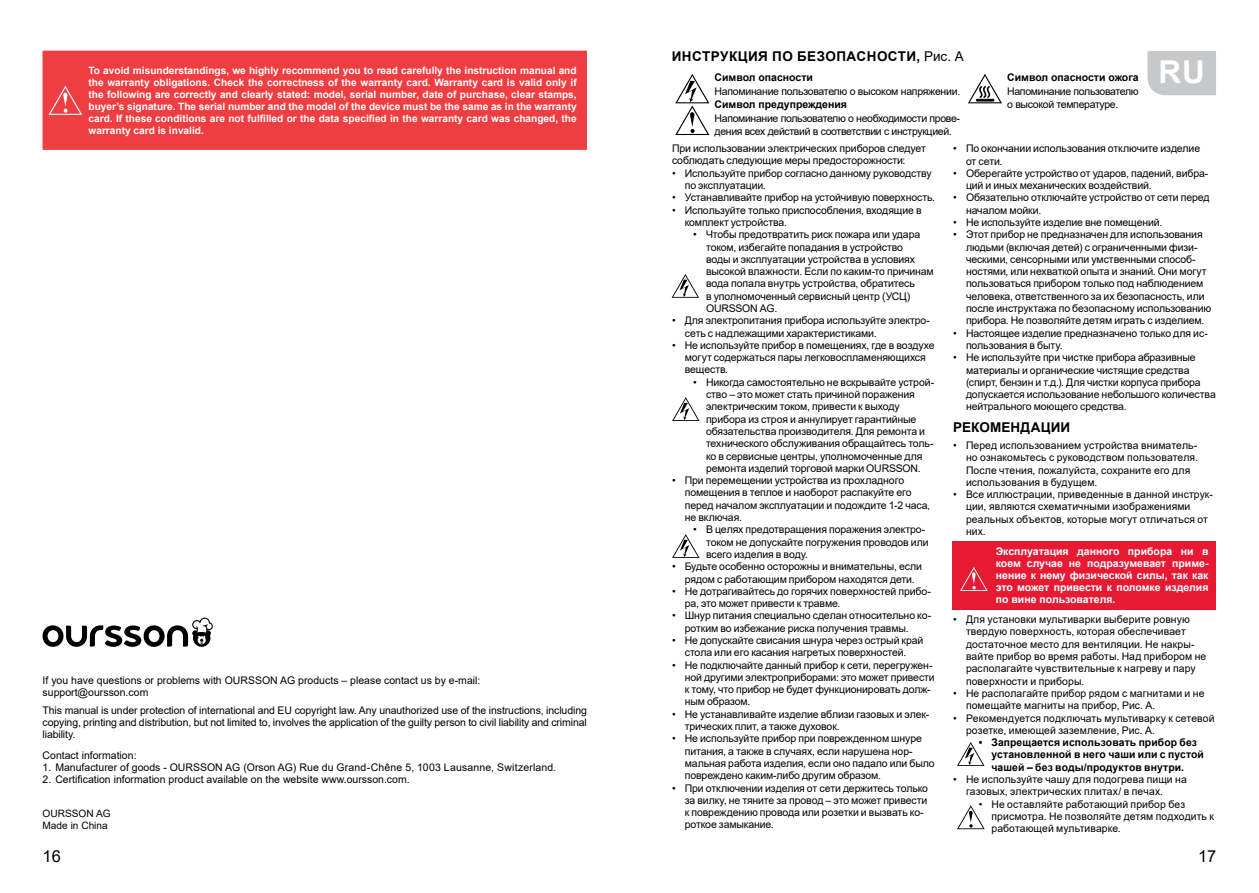
<style>
.page{position:relative;width:1259px;height:893px;background:#fff}
.page>*{position:absolute;margin:0;border:0;box-sizing:border-box;transform-origin:0 0}
.t1{font:700 31.5px "Arial";color:#fff}
.t2{font:16.5px "Arial";color:#000}
.t3{font:700 13.5px "Arial";letter-spacing:.035em;color:#000}
.t4{font:700 13.5px "Arial";letter-spacing:.01em;color:#000}
.t5{font:10.5px/12.3px "Arial";letter-spacing:-.01em;color:#000}
.t6{font:10.5px/12.3px "Arial";letter-spacing:.01em;color:#000}
.t7{font:700 10.5px/12.3px "Arial";letter-spacing:.005em;color:#000}
.t8{font:700 10.5px/12px "Arial";color:#fff;text-align:justify}
.t9{font:10.5px/13.5px "Arial";letter-spacing:-.03em;color:#000}
.t10{font:700 10.2px/12px "Arial";color:#fff;text-align:justify}
.t11{font:10.2px/12px "Arial";color:#000}
.s1{font-weight:400}
</style>
<div class="page">
<svg style="left:43px;top:618px;width:170px;height:29px"></svg>
<svg style="left:957px;top:805px;width:27px;height:24px"></svg>
<div style="left:1147px;top:51px;width:69px;height:44px;background:#c7c8ca"></div>
<svg style="left:672px;top:397px;width:27px;height:24px"></svg>
<svg style="left:671px;top:274px;width:28px;height:24px"></svg>
<svg style="left:672px;top:534px;width:27px;height:24px"></svg>
<svg style="left:957px;top:742px;width:27px;height:24px"></svg>
<div style="left:952px;top:541px;width:264px;height:69px;background:#e71a33"></div>
<svg style="left:960px;top:567px;width:27px;height:24px"></svg>
<svg style="left:675px;top:74px;width:34px;height:61px"></svg>
<svg style="left:968px;top:74px;width:34px;height:29px"></svg>
<div style="left:43px;top:51px;width:544px;height:99px;background:#ef3e42"></div>
<svg style="left:49px;top:86px;width:33px;height:29px"></svg>
<p class="t10" style="left:88px;top:64px;width:490px">To avoid misunderstandings, we highly recommend you to read carefully the instruction manual and the warranty obligations. Check the correctness of the warranty card. Warranty card is valid only if the following are correctly and clearly stated: model, serial number, date of purchase, clear stamps, buyer’s signature. The serial number and the model of the device must be the same as in the warranty card. If these conditions are not fulfilled or the data specified in the warranty card was changed, the warranty card is invalid.</p>
<p class="t5" style="left:43px;top:674px;width:439px">If you have questions or problems with OURSSON AG products – please contact us by e-mail: support@oursson.com</p>
<p class="t5" style="left:43px;top:704px;width:546px;text-align:justify">This manual is under protection of international and EU copyright law. Any unauthorized use of the instructions, including copying, printing and distribution, but not limited to, involves the application of the guilty person to civil liability and criminal liability.</p>
<p class="t5" style="left:43px;top:749px;width:95px">Contact information:</p>
<p class="t5" style="left:43px;top:761px;width:515px">1. Manufacturer of goods - OURSSON AG (Orson AG) Rue du Grand-Chêne 5, 1003 Lausanne, Switzerland.</p>
<p class="t5" style="left:43px;top:773px;width:369px">2. Certification information product available on the website www.oursson.com.</p>
<p class="t11" style="left:43px;top:807px;width:70px">OURSSON AG<br>Made in China</p>
<p class="t3" style="left:672px;top:47px;width:293px">ИНСТРУКЦИЯ ПО БЕЗОПАСНОСТИ, <span class="s1">Рис. А</span></p>
<p class="t7" style="left:714px;top:71px;width:100px">Символ опасности</p>
<p class="t5" style="left:714px;top:85px;width:247px">Напоминание пользователю о высоком напряжении.</p>
<p class="t7" style="left:714px;top:98px;width:134px">Символ предупреждения</p>
<p class="t9" style="left:714px;top:111px;width:247px">Напоминание пользователю о необходимости прове&shy;дения всех действий в соответствии с инструкцией.</p>
<p class="t7" style="left:1007px;top:71px;width:133px">Символ опасности ожога</p>
<p class="t9" style="left:1007px;top:84px;width:133px">Напоминание пользователю о высокой температуре.</p>
<h1 class="t1" style="left:1158px;top:50px;width:48px">RU</h1>
<p class="t5" style="left:672px;top:142px;width:255px">При использовании электрических приборов следует соблюдать следующие меры предосторожности:</p>
<p class="t5" style="left:685px;top:167px;width:248px;text-indent:-13px">• Используйте прибор согласно данному руководству по эксплуатации.</p>
<p class="t5" style="left:672px;top:191px;width:265px">• Устанавливайте прибор на устойчивую поверхность.</p>
<p class="t5" style="left:685px;top:204px;width:238px;text-indent:-13px">• Используйте только приспособления, входящие в комплект устройства.</p>
<p class="t5" style="left:706px;top:228px;width:229px;text-indent:-13px">• Чтобы предотвратить риск пожара или удара током, избегайте попадания в устройство<br>воды и эксплуатации устройства в условиях высокой влажности. Если по каким-то причинам вода попала внутрь устройства, обратитесь<br>в уполномоченный сервисный центр (УСЦ)<br>OURSSON AG.</p>
<p class="t5" style="left:685px;top:314px;width:247px;text-indent:-13px">• Для электропитания прибора используйте электро&shy;сеть с надлежащими характеристиками.</p>
<p class="t5" style="left:685px;top:339px;width:251px;text-indent:-13px">• Не используйте прибор в помещениях, где в воздухе могут содержаться пары легковоспламеняющихся веществ.</p>
<p class="t5" style="left:706px;top:376px;width:230px;text-indent:-13px">• Никогда самостоятельно не вскрывайте устрой&shy;ство – это может стать причиной поражения электрическим током, привести к выходу прибора из строя и аннулирует гарантийные обязательства производителя. Для ремонта и технического обслуживания обращайтесь толь&shy;ко в сервисные центры, уполномоченные для ремонта изделий торговой марки OURSSON.</p>
<p class="t5" style="left:685px;top:474px;width:247px;text-indent:-13px">• При перемещении устройства из прохладного помещения в теплое и наоборот распакуйте его перед началом эксплуатации и подождите 1-2 часа, не включая.</p>
<p class="t5" style="left:706px;top:523px;width:224px;text-indent:-13px">• В целях предотвращения поражения электро&shy;током не допускайте погружения проводов или всего изделия в воду.</p>
<p class="t5" style="left:672px;top:560px;width:251px;text-align:center">• Будьте особенно осторожны и внимательны, если рядом с работающим прибором находятся дети.</p>
<p class="t5" style="left:685px;top:585px;width:248px;text-indent:-13px">• Не дотрагивайтесь до горячих поверхностей прибо&shy;ра, это может привести к травме.</p>
<p class="t5" style="left:685px;top:609px;width:248px;text-indent:-13px">• Шнур питания специально сделан относительно ко&shy;ротким во избежание риска получения травмы.</p>
<p class="t5" style="left:672px;top:634px;width:253px;text-align:center">• Не допускайте свисания шнура через острый край стола или его касания нагретых поверхностей.</p>
<p class="t5" style="left:685px;top:659px;width:251px;text-indent:-13px">• Не подключайте данный прибор к сети, перегружен&shy;ной другими электроприборами: это может привести к тому, что прибор не будет функционировать долж&shy;ным образом.</p>
<p class="t5" style="left:685px;top:708px;width:246px;text-indent:-13px">• Не устанавливайте изделие вблизи газовых и элек&shy;трических плит, а также духовок.</p>
<p class="t5" style="left:685px;top:732px;width:251px;text-indent:-13px">• Не используйте прибор при поврежденном шнуре питания, а также в случаях, если нарушена нор&shy;мальная работа изделия, если оно падало или было повреждено каким-либо другим образом.</p>
<p class="t5" style="left:685px;top:782px;width:245px;text-indent:-13px">• При отключении изделия от сети держитесь только за вилку, не тяните за провод – это может привести к повреждению провода или розетки и вызвать ко&shy;роткое замыкание.</p>
<p class="t5" style="left:966px;top:142px;width:236px;text-indent:-13px">• По окончании использования отключите изделие от сети.</p>
<p class="t5" style="left:966px;top:167px;width:244px;text-indent:-13px">• Оберегайте устройство от ударов, падений, вибра&shy;ций и иных механических воздействий.</p>
<p class="t5" style="left:966px;top:191px;width:245px;text-indent:-13px">• Обязательно отключайте устройство от сети перед началом мойки.</p>
<p class="t5" style="left:953px;top:216px;width:210px">• Не используйте изделие вне помещений.</p>
<p class="t5" style="left:966px;top:228px;width:247px;text-indent:-13px">• Этот прибор не предназначен для использования людьми (включая детей) с ограниченными физи&shy;ческими, сенсорными или умственными способ&shy;ностями, или нехваткой опыта и знаний. Они могут пользоваться прибором только под наблюдением человека, ответственного за их безопасность, или после инструктажа по безопасному использованию прибора. Не позволяйте детям играть с изделием.</p>
<p class="t5" style="left:966px;top:327px;width:243px;text-indent:-13px">• Настоящее изделие предназначено только для ис&shy;пользования в быту.</p>
<p class="t5" style="left:966px;top:351px;width:251px;text-indent:-13px">• Не используйте при чистке прибора абразивные материалы и органические чистящие средства (спирт, бензин и т.д.). Для чистки корпуса прибора допускается использование небольшого количества нейтрального моющего средства.</p>
<p class="t4" style="left:953px;top:418px;width:119px">РЕКОМЕНДАЦИИ</p>
<p class="t6" style="left:966px;top:439px;width:233px;text-indent:-13px">• Перед использованием устройства вниматель&shy;но ознакомьтесь с руководством пользователя.<br>После чтения, пожалуйста, сохраните его для использования в будущем.</p>
<p class="t6" style="left:966px;top:488px;width:248px;text-indent:-13px">• Все иллюстрации, приведенные в данной инструк&shy;ции, являются схематичными изображениями реальных объектов, которые могут отличаться от них.</p>
<p class="t8" style="left:996px;top:546px;width:214px">Эксплуатация данного прибора ни в коем случае не подразумевает приме&shy;нение к нему физической силы, так как это может привести к поломке изделия по вине пользователя.</p>
<p class="t6" style="left:966px;top:613px;width:242px;text-indent:-13px">• Для установки мультиварки выберите ровную твердую поверхность, которая обеспечивает достаточное место для вентиляции. Не накры&shy;вайте прибор во время работы. Над прибором не располагайте чувствительные к нагреву и пару поверхности и приборы.</p>
<p class="t6" style="left:966px;top:687px;width:240px;text-indent:-13px">• Не располагайте прибор рядом с магнитами и не помещайте магниты на прибор, Рис. А.</p>
<p class="t6" style="left:966px;top:712px;width:250px;text-indent:-13px">• Рекомендуется подключать мультиварку к сетевой розетке, имеющей заземление, Рис. А.</p>
<p class="t7" style="left:991px;top:736px;width:214px;text-indent:-13px">• Запрещается использовать прибор без установленной в него чаши или с пустой чашей – без воды/продуктов внутри.</p>
<p class="t6" style="left:966px;top:773px;width:222px;text-indent:-13px">• Не используйте чашу для подогрева пищи на газовых, электрических плитах/ в печах.</p>
<p class="t5" style="left:991px;top:798px;width:224px;text-indent:-13px">• Не оставляйте работающий прибор без присмотра. Не позволяйте детям подходить к работающей мультиварке.</p>
<h2 class="t2" style="left:43px;top:845px;width:20px">16</h2>
<h2 class="t2" style="left:1198px;top:845px;width:20px">17</h2>
</div>
